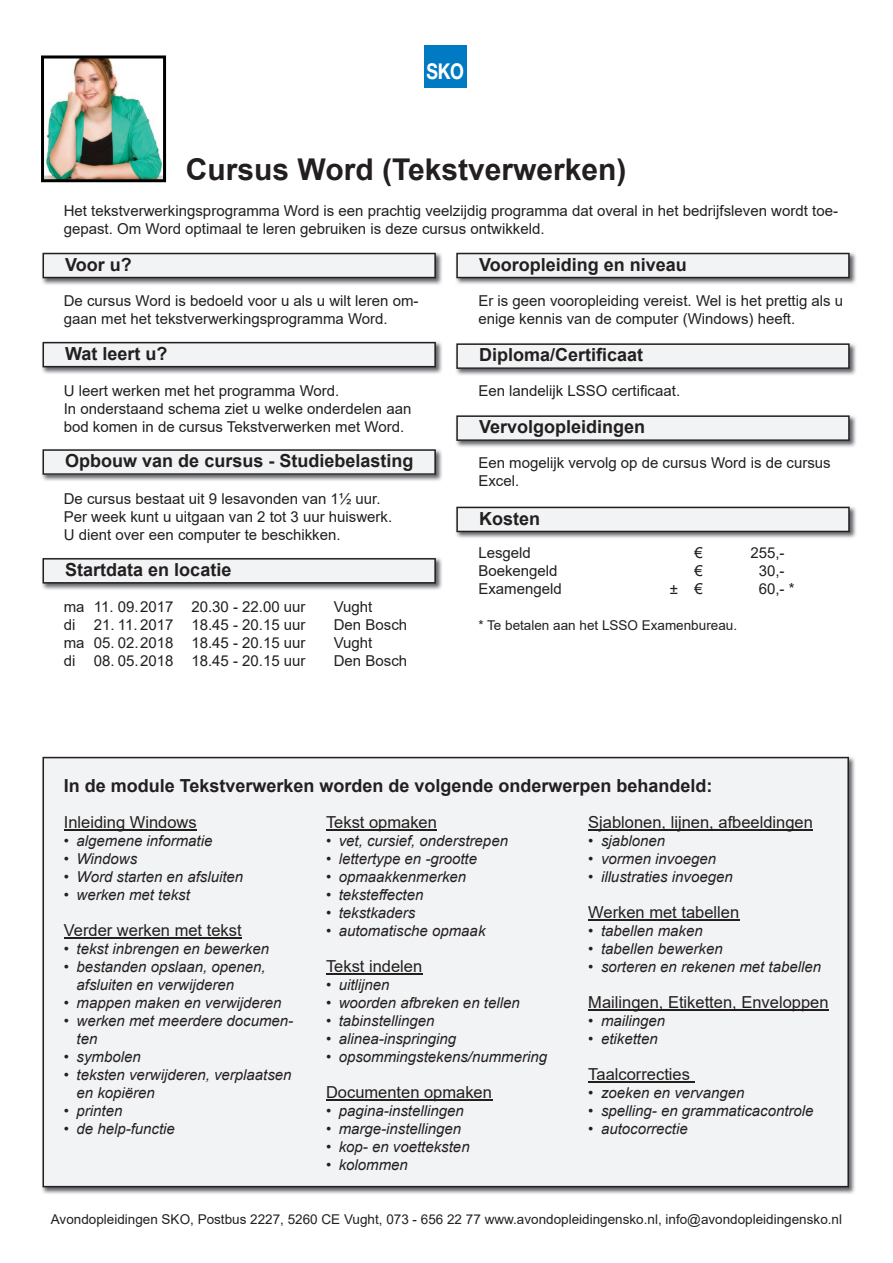
<style>
.page{position:relative;width:893px;height:1263px;background:#fff}
.page>*{position:absolute;margin:0;border:0;box-sizing:border-box;transform-origin:0 0}
.t1{font:700 30px "Arial";color:#231f20}
.t2{font:700 21.75px "Helvetica Neue";color:#fff;scale:.82 1}
.t3{font:700 18px "Arial";color:#231f20}
.t4{font:16.5px "Arial";color:#231f20}
.t5{font:15px/18px "Arial";color:#231f20}
.t6{font:italic 15px/18px "Arial";color:#231f20}
.t7{font:13.5px "Arial";color:#231f20}
</style>
<div class="page">
<div style="left:424px;top:45px;width:42px;height:42px;background:#007ac2"></div>
<img style="left:41px;top:55px;width:125px;height:127px">
<img style="left:42px;top:756px;width:813px;height:438px">
<div style="left:43px;top:757px;width:806px;height:430px;background:#f2f3f4"></div>
<img style="left:42px;top:252px;width:400px;height:33px">
<svg style="left:43px;top:253px;width:393px;height:25px"></svg>
<img style="left:42px;top:449px;width:400px;height:32px">
<svg style="left:43px;top:449px;width:393px;height:26px"></svg>
<img style="left:456px;top:252px;width:400px;height:32px">
<svg style="left:456px;top:253px;width:394px;height:25px"></svg>
<img style="left:456px;top:343px;width:400px;height:32px">
<svg style="left:456px;top:343px;width:394px;height:26px"></svg>
<hr style="left:64px;top:829px;width:133px;height:1px;background:#231f20">
<hr style="left:64px;top:937px;width:178px;height:1px;background:#231f20">
<hr style="left:326px;top:829px;width:111px;height:1px;background:#231f20">
<hr style="left:326px;top:973px;width:96px;height:1px;background:#231f20">
<hr style="left:326px;top:1099px;width:166px;height:1px;background:#231f20">
<hr style="left:588px;top:829px;width:225px;height:1px;background:#231f20">
<hr style="left:588px;top:919px;width:151px;height:1px;background:#231f20">
<hr style="left:588px;top:1009px;width:241px;height:1px;background:#231f20">
<hr style="left:588px;top:1081px;width:107px;height:1px;background:#231f20">
<img style="left:42px;top:341px;width:400px;height:33px">
<svg style="left:43px;top:342px;width:393px;height:25px"></svg>
<img style="left:42px;top:558px;width:400px;height:32px">
<svg style="left:43px;top:558px;width:393px;height:26px"></svg>
<img style="left:456px;top:415px;width:400px;height:32px">
<svg style="left:456px;top:415px;width:394px;height:26px"></svg>
<img style="left:456px;top:506px;width:400px;height:32px">
<svg style="left:456px;top:507px;width:394px;height:25px"></svg>
<h2 class="t2" style="left:427px;top:58px;width:47px">SKO</h2>
<h1 class="t1" style="left:186px;top:148px;width:442px">Cursus Word (Tekstverwerken)</h1>
<p class="t5" style="left:64px;top:202px;width:776px">Het tekstverwerkingsprogramma Word is een prachtig veelzijdig programma dat overal in het bedrijfsleven wordt toe&shy;gepast. Om Word optimaal te leren gebruiken is deze cursus ontwikkeld.</p>
<p class="t3" style="left:65px;top:252px;width:68px">Voor u?</p>
<p class="t5" style="left:64px;top:292px;width:356px">De cursus Word is bedoeld voor u als u wilt leren om&shy;gaan met het tekstverwerkingsprogramma Word.</p>
<p class="t3" style="left:479px;top:252px;width:209px">Vooropleiding en niveau</p>
<p class="t5" style="left:478px;top:292px;width:366px">Er is geen vooropleiding vereist. Wel is het prettig als u enige kennis van de computer (Windows) heeft.</p>
<p class="t3" style="left:479px;top:342px;width:166px">Diploma/Certificaat</p>
<p class="t3" style="left:65px;top:341px;width:104px">Wat leert u?</p>
<p class="t5" style="left:64px;top:382px;width:349px">U leert werken met het programma Word.<br>In onderstaand schema ziet u welke onderdelen aan bod komen in de cursus Tekstverwerken met Word.</p>
<p class="t3" style="left:65px;top:448px;width:350px">Opbouw van de cursus - Studiebelasting</p>
<p class="t5" style="left:64px;top:490px;width:330px">De cursus bestaat uit 9 lesavonden van 1½ uur.<br>Per week kunt u uitgaan van 2 tot 3 uur huiswerk.<br>U dient over een computer te beschikken.</p>
<p class="t3" style="left:65px;top:557px;width:168px">Startdata en locatie</p>
<p class="t5" style="left:64px;top:598px;width:243px">ma 11. 09. 2017 20.30 - 22.00 uur</p>
<p class="t5" style="left:334px;top:598px;width:40px">Vught</p>
<p class="t5" style="left:64px;top:616px;width:243px">di 21. 11. 2017 18.45 - 20.15 uur</p>
<p class="t5" style="left:334px;top:616px;width:75px">Den Bosch</p>
<p class="t5" style="left:64px;top:634px;width:243px">ma 05. 02. 2018 18.45 - 20.15 uur</p>
<p class="t5" style="left:334px;top:634px;width:40px">Vught</p>
<p class="t5" style="left:64px;top:652px;width:243px">di 08. 05. 2018 18.45 - 20.15 uur</p>
<p class="t5" style="left:334px;top:652px;width:75px">Den Bosch</p>
<p class="t5" style="left:478px;top:382px;width:203px">Een landelijk LSSO certificaat.</p>
<p class="t3" style="left:479px;top:414px;width:168px">Vervolgopleidingen</p>
<p class="t5" style="left:478px;top:454px;width:354px">Een mogelijk vervolg op de cursus Word is de cursus<br>Excel.</p>
<p class="t3" style="left:479px;top:505px;width:63px">Kosten</p>
<p class="t5" style="left:478px;top:544px;width:54px">Lesgeld</p>
<p class="t5" style="left:694px;top:544px;width:10px">€</p>
<p class="t5" style="left:750px;top:544px;width:36px">255,-</p>
<p class="t5" style="left:478px;top:562px;width:81px">Boekengeld</p>
<p class="t5" style="left:694px;top:562px;width:10px">€</p>
<p class="t5" style="left:759px;top:562px;width:27px">30,-</p>
<p class="t5" style="left:478px;top:580px;width:85px">Examengeld</p>
<p class="t5" style="left:670px;top:580px;width:35px">± €</p>
<p class="t5" style="left:759px;top:580px;width:37px">60,- *</p>
<p class="t7" style="left:478px;top:616px;width:260px">* Te betalen aan het LSSO Examenbureau.</p>
<p class="t3" style="left:64px;top:773px;width:650px">In de module Tekstverwerken worden de volgende onderwerpen behandeld:</p>
<p class="t4" style="left:64px;top:811px;width:134px">Inleiding Windows</p>
<p class="t6" style="left:64px;top:832px;width:150px">• algemene informatie</p>
<p class="t6" style="left:64px;top:850px;width:75px">• Windows</p>
<p class="t6" style="left:64px;top:868px;width:181px">• Word starten en afsluiten</p>
<p class="t6" style="left:64px;top:886px;width:128px">• werken met tekst</p>
<p class="t4" style="left:64px;top:919px;width:179px">Verder werken met tekst</p>
<p class="t6" style="left:64px;top:940px;width:207px">• tekst inbrengen en bewerken</p>
<p class="t6" style="left:76px;top:958px;width:191px;text-indent:-13px">• bestanden opslaan, openen, afsluiten en verwijderen</p>
<p class="t6" style="left:64px;top:994px;width:219px">• mappen maken en verwijderen</p>
<p class="t6" style="left:76px;top:1012px;width:218px;text-indent:-13px">• werken met meerdere documen&shy;ten</p>
<p class="t6" style="left:64px;top:1048px;width:78px">• symbolen</p>
<p class="t6" style="left:76px;top:1066px;width:217px;text-indent:-13px">• teksten verwijderen, verplaatsen en kopiëren</p>
<p class="t6" style="left:64px;top:1102px;width:60px">• printen</p>
<p class="t6" style="left:64px;top:1120px;width:113px">• de help-functie</p>
<p class="t4" style="left:588px;top:811px;width:226px">Sjablonen, lijnen, afbeeldingen</p>
<p class="t6" style="left:588px;top:832px;width:78px">• sjablonen</p>
<p class="t6" style="left:588px;top:850px;width:129px">• vormen invoegen</p>
<p class="t6" style="left:588px;top:868px;width:146px">• illustraties invoegen</p>
<p class="t4" style="left:588px;top:901px;width:153px">Werken met tabellen</p>
<p class="t6" style="left:588px;top:922px;width:116px">• tabellen maken</p>
<p class="t6" style="left:588px;top:940px;width:136px">• tabellen bewerken</p>
<p class="t6" style="left:588px;top:958px;width:234px">• sorteren en rekenen met tabellen</p>
<p class="t4" style="left:588px;top:991px;width:242px">Mailingen, Etiketten, Enveloppen</p>
<p class="t6" style="left:588px;top:1012px;width:78px">• mailingen</p>
<p class="t6" style="left:588px;top:1030px;width:71px">• etiketten</p>
<p class="t4" style="left:588px;top:1063px;width:103px">Taalcorrecties</p>
<p class="t6" style="left:588px;top:1084px;width:158px">• zoeken en vervangen</p>
<p class="t6" style="left:588px;top:1102px;width:227px">• spelling- en grammaticacontrole</p>
<p class="t6" style="left:588px;top:1120px;width:101px">• autocorrectie</p>
<p class="t4" style="left:326px;top:811px;width:112px">Tekst opmaken</p>
<p class="t6" style="left:326px;top:832px;width:183px">• vet, cursief, onderstrepen</p>
<p class="t6" style="left:326px;top:850px;width:153px">• lettertype en -grootte</p>
<p class="t6" style="left:326px;top:868px;width:142px">• opmaakkenmerken</p>
<p class="t6" style="left:326px;top:886px;width:99px">• teksteffecten</p>
<p class="t6" style="left:326px;top:904px;width:91px">• tekstkaders</p>
<p class="t6" style="left:326px;top:922px;width:161px">• automatische opmaak</p>
<p class="t4" style="left:326px;top:955px;width:98px">Tekst indelen</p>
<p class="t6" style="left:326px;top:976px;width:65px">• uitlijnen</p>
<p class="t6" style="left:326px;top:994px;width:195px">• woorden afbreken en tellen</p>
<p class="t6" style="left:326px;top:1012px;width:110px">• tabinstellingen</p>
<p class="t6" style="left:326px;top:1030px;width:132px">• alinea-inspringing</p>
<p class="t6" style="left:326px;top:1048px;width:223px">• opsommingstekens/nummering</p>
<p class="t4" style="left:326px;top:1081px;width:167px">Documenten opmaken</p>
<p class="t6" style="left:326px;top:1102px;width:139px">• pagina-instellingen</p>
<p class="t6" style="left:326px;top:1120px;width:137px">• marge-instellingen</p>
<p class="t6" style="left:326px;top:1138px;width:145px">• kop- en voetteksten</p>
<p class="t6" style="left:326px;top:1156px;width:83px">• kolommen</p>
<p class="t7" style="left:51px;top:1210px;width:793px">Avondopleidingen SKO, Postbus 2227, 5260 CE Vught, 073 - 656 22 77 www.avondopleidingensko.nl, info@avondopleidingensko.nl</p>
</div>
